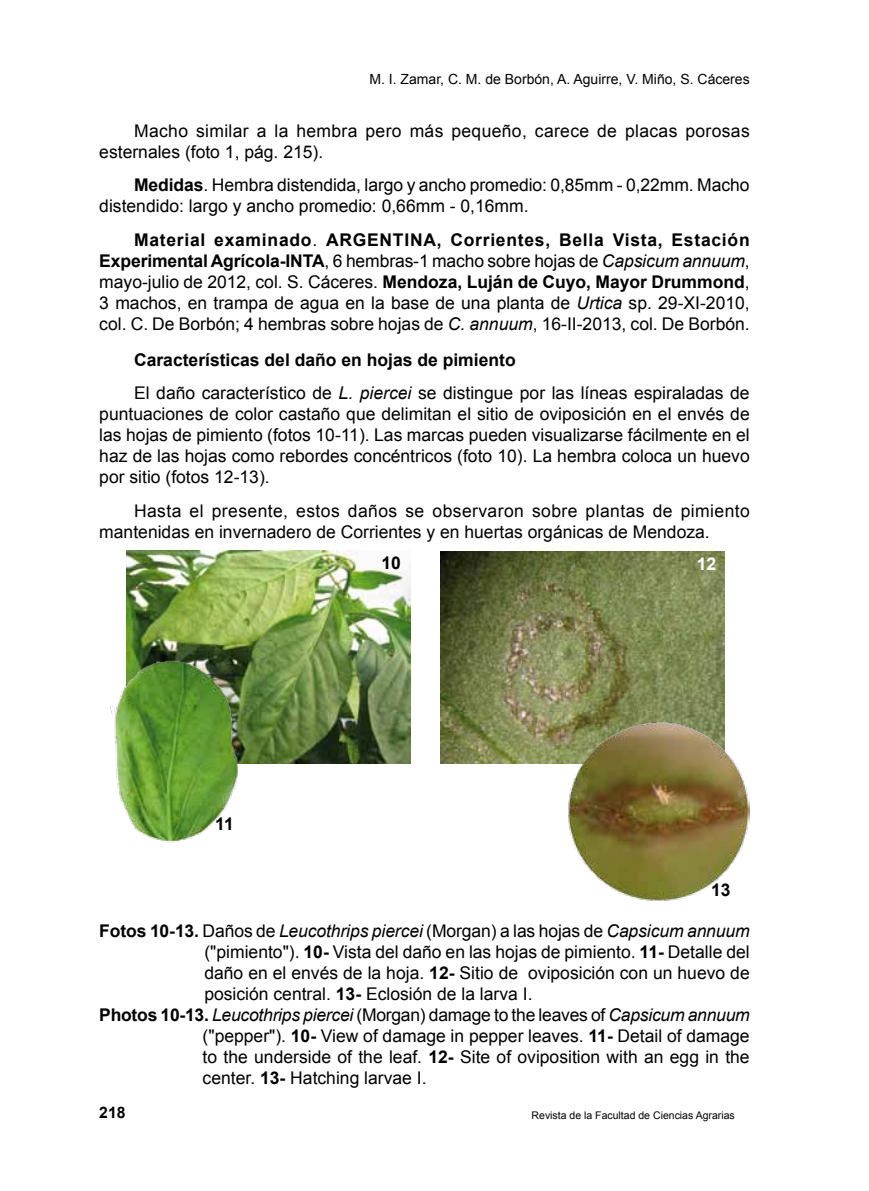
<style>
.page{position:relative;width:869px;height:1191px;background:#fff}
.page>*{position:absolute;margin:0;border:0;box-sizing:border-box;transform-origin:0 0}
.t1{font:17.5px/21px "Arial";color:#000}
.t2{font:italic 17.5px "Arial";letter-spacing:-.01em;color:#000}
.t3{font:17.5px/21px "Arial";letter-spacing:.02em;color:#000}
.t4{font:700 17.5px "Arial";color:#000}
.t5{font:700 17.5px "Arial";color:#fff}
.t6{font:700 15.75px "Arial";color:#000}
.t7{font:14px "Arial";color:#000}
.t8{font:10.5px "Arial";color:#000}
.s1{font-weight:700}
.s2{font-style:italic}
.s3{font-weight:700;font-style:normal}
.s4{font-style:normal}
</style>
<div class="page">
<img style="left:126px;top:551px;width:284px;height:212px">
<img style="left:110px;top:655px;width:143px;height:188px">
<img style="left:440px;top:551px;width:284px;height:212px">
<img style="left:567px;top:720px;width:182px;height:181px">
<p class="t7" style="left:369px;top:70px;width:381px">M. I. Zamar, C. M. de Borbón, A. Aguirre, V. Miño, S. Cáceres</p>
<p class="t3" style="left:99px;top:120px;width:651px;text-indent:35px">Macho similar a la hembra pero más pequeño, carece de placas porosas esternales (foto 1, pág. 215).</p>
<p class="t1" style="left:99px;top:175px;width:651px;text-indent:35px"><span class="s1">Medidas</span>. Hembra distendida, largo y ancho promedio: 0,85mm - 0,22mm. Macho distendido: largo y ancho promedio: 0,66mm - 0,16mm.</p>
<p class="t1" style="left:99px;top:229px;width:651px;text-align:justify;text-indent:35px"><span class="s1">Material examinado</span>. <span class="s1">ARGENTINA, Corrientes, Bella Vista, Estación Experimental Agrícola-INTA</span>, 6 hembras-1 macho sobre hojas de <span class="s2">Capsicum annuum</span>, mayo-julio de 2012, col. S. Cáceres. <span class="s1">Mendoza, Luján de Cuyo, Mayor Drummond</span>, 3 machos, en trampa de agua en la base de una planta de <span class="s2">Urtica</span> sp. 29-XI-2010, col. C. De Borbón; 4 hembras sobre hojas de <span class="s2">C. annuum</span>, 16-II-2013, col. De Borbón.</p>
<p class="t1" style="left:134px;top:343px;width:616px;line-height:33.6px"><span class="s1">Características del daño en hojas de pimiento<br></span>El daño característico de <span class="s2">L. piercei</span> se distingue por las líneas espiraladas de</p>
<p class="t1" style="left:99px;top:404px;width:651px;text-align:justify">puntuaciones de color castaño que delimitan el sitio de oviposición en el envés de las hojas de pimiento (fotos 10-11). Las marcas pueden visualizarse fácilmente en el haz de las hojas como rebordes concéntricos (foto 10). La hembra coloca un huevo por sitio (fotos 12-13).</p>
<p class="t1" style="left:99px;top:500px;width:651px;text-indent:35px">Hasta el presente, estos daños se observaron sobre plantas de pimiento mantenidas en invernadero de Corrientes y en huertas orgánicas de Mendoza.</p>
<p class="t4" style="left:215px;top:811px;width:20px">11</p>
<p class="t4" style="left:381px;top:551px;width:21px">10</p>
<p class="t5" style="left:696px;top:552px;width:21px">12</p>
<p class="t4" style="left:710px;top:878px;width:21px">13</p>
<p class="t2" style="left:99px;top:919px;width:651px"><span class="s3">Fotos 10-13.</span> <span class="s4">Daños de</span> Leucothrips piercei <span class="s4">(Morgan) a las hojas de</span> Capsicum annuum</p>
<p class="t1" style="left:204px;top:941px;width:546px">("pimiento"). <span class="s1">10-</span> Vista del daño en las hojas de pimiento. <span class="s1">11-</span> Detalle del</p>
<p class="t1" style="left:204px;top:962px;width:546px">daño en el envés de la hoja. <span class="s1">12-</span> Sitio de oviposición con un huevo de</p>
<p class="t1" style="left:204px;top:983px;width:329px">posición central. <span class="s1">13-</span> Eclosión de la larva I.</p>
<p class="t2" style="left:99px;top:1003px;width:651px"><span class="s3">Photos 10-13.</span> Leucothrips piercei <span class="s4">(Morgan) damage to the leaves of</span> Capsicum annuum</p>
<p class="t1" style="left:202px;top:1025px;width:548px">("pepper"). <span class="s1">10-</span> View of damage in pepper leaves. <span class="s1">11-</span> Detail of damage</p>
<p class="t1" style="left:202px;top:1046px;width:548px">to the underside of the leaf. <span class="s1">12-</span> Site of oviposition with an egg in the</p>
<p class="t1" style="left:202px;top:1067px;width:225px">center. <span class="s1">13-</span> Hatching larvae I.</p>
<p class="t6" style="left:99px;top:1102px;width:28px">218</p>
<p class="t8" style="left:531px;top:1108px;width:205px">Revista de la Facultad de Ciencias Agrarias</p>
</div>
